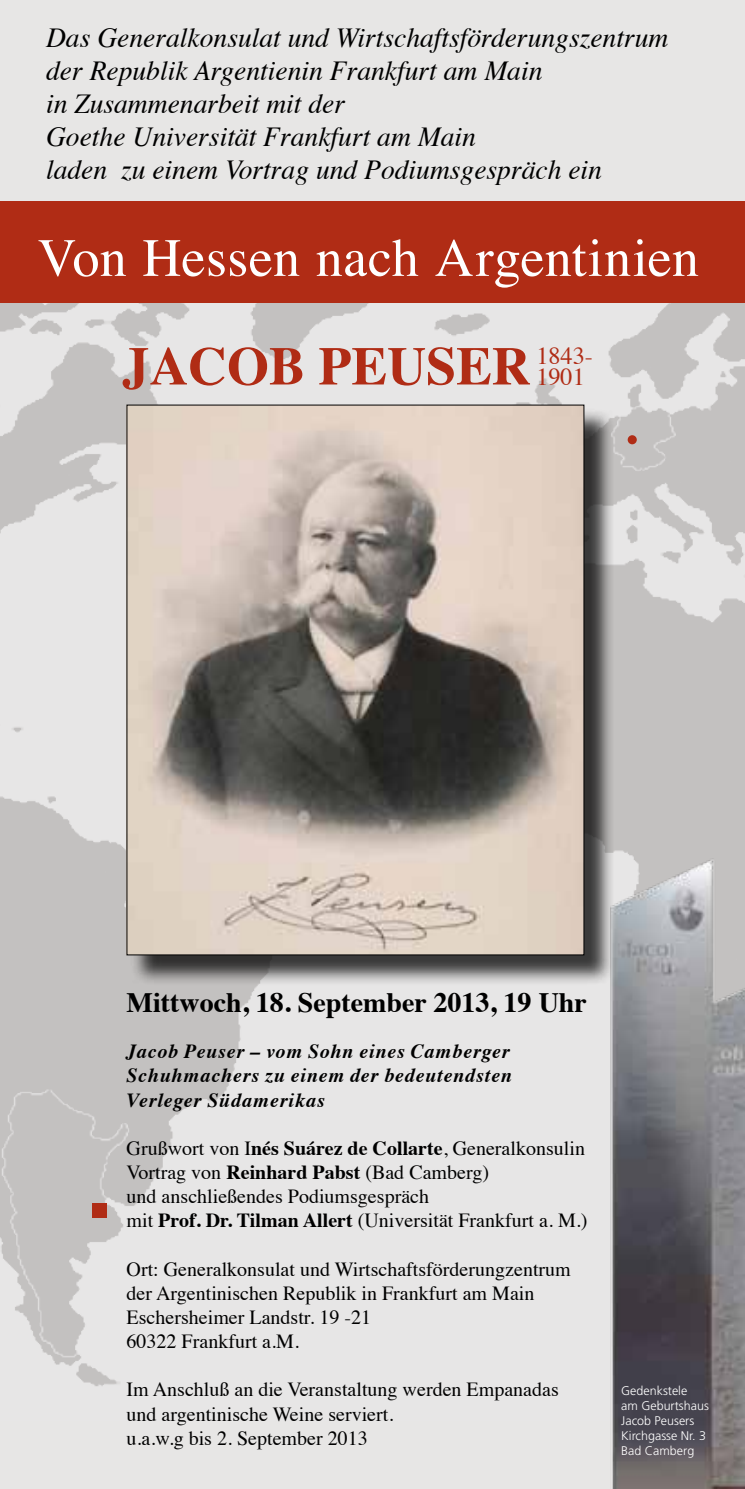
<style>
.page{position:relative;width:745px;height:1489px;background:#fff}
.page>*{position:absolute;margin:0;border:0;box-sizing:border-box;transform-origin:0 0}
.t1{font:54px "Times";letter-spacing:.005em;color:#fff}
.t2{font:700 53.75px "Times";color:#b02c15}
.t3{font:700 28px "Times";color:#000}
.t4{font:italic 27.5px/33px "Times";color:#000}
.t5{font:24.25px "Times";color:#b02c15}
.t6{font:20px/24.2px "Times";color:#000}
.t7{font:italic 700 20px/24.2px "Times";letter-spacing:.04em;color:#000;text-align:justify}
.t8{font:300 12.5px/15px "Frutiger LT";color:#fff}
.s1{font-weight:700}
</style>
<div class="page">
<div style="left:0;top:0;width:744px;height:1488px;background:#e7e6e5"></div>
<img style="left:0;top:303px;width:744px;height:1083px">
<div style="left:92px;top:1202px;width:15px;height:15px;background:#b02c15"></div>
<div style="left:627px;top:435px;width:9px;height:9px;background:#b02c15;border-radius:50%"></div>
<div style="left:0;top:201px;width:744px;height:102px;background:#b02c15"></div>
<div style="left:130px;top:408px;width:484px;height:578px;background:#000;opacity:.75"></div>
<img style="left:128px;top:407px;width:454px;height:546px">
<img style="left:591px;top:785px;width:153px;height:703px">
<h3 class="t4" style="left:46px;top:20px;width:623px">Das Generalkonsulat und Wirtschaftsförderungszentrum der Republik Argentienin Frankfurt am Main<br>in Zusammenarbeit mit der<br>Goethe Universität Frankfurt am Main<br>laden zu einem Vortrag und Podiumsgespräch ein</h3>
<h1 class="t1" style="left:38px;top:207px;width:662px">Von Hessen nach Argentinien</h1>
<h2 class="t2" style="left:122px;top:315px;width:472px">JACOB PEUSER <sup>1843-</sup></h2>
<p class="t5" style="left:536px;top:354px;width:50px">1901</p>
<h3 class="t3" style="left:126px;top:975px;width:461px">Mittwoch, 18. September 2013, 19 Uhr</h3>
<p class="t7" style="left:126px;top:1037px;width:386px">Jacob Peuser – vom Sohn eines Camberger Schuhmachers zu einem der bedeutendsten Verleger Südamerikas</p>
<p class="t6" style="left:126px;top:1134px;width:462px">Grußwort von I<span class="s1">nés Suárez de Collarte</span>, Generalkonsulin Vortrag von <span class="s1">Reinhard Pabst</span> (Bad Camberg)<br>und anschließendes Podiumsgespräch<br>mit <span class="s1">Prof. Dr. Tilman Allert</span> (Universität Frankfurt a. M.)</p>
<p class="t6" style="left:126px;top:1254px;width:445px">Ort: Generalkonsulat und Wirtschaftsförderungzentrum der Argentinischen Republik in Frankfurt am Main Eschersheimer Landstr. 19 -21<br>60322 Frankfurt a.M.</p>
<p class="t6" style="left:126px;top:1375px;width:433px">Im Anschluß an die Veranstaltung werden Empanadas und argentinische Weine serviert.<br>u.a.w.g bis 2. September 2013</p>
<p class="t8" style="left:621px;top:1382px;width:89px">Gedenkstele<br>am Geburtshaus<br>Jacob Peusers<br>Kirchgasse Nr. 3<br>Bad Camberg</p>
</div>
